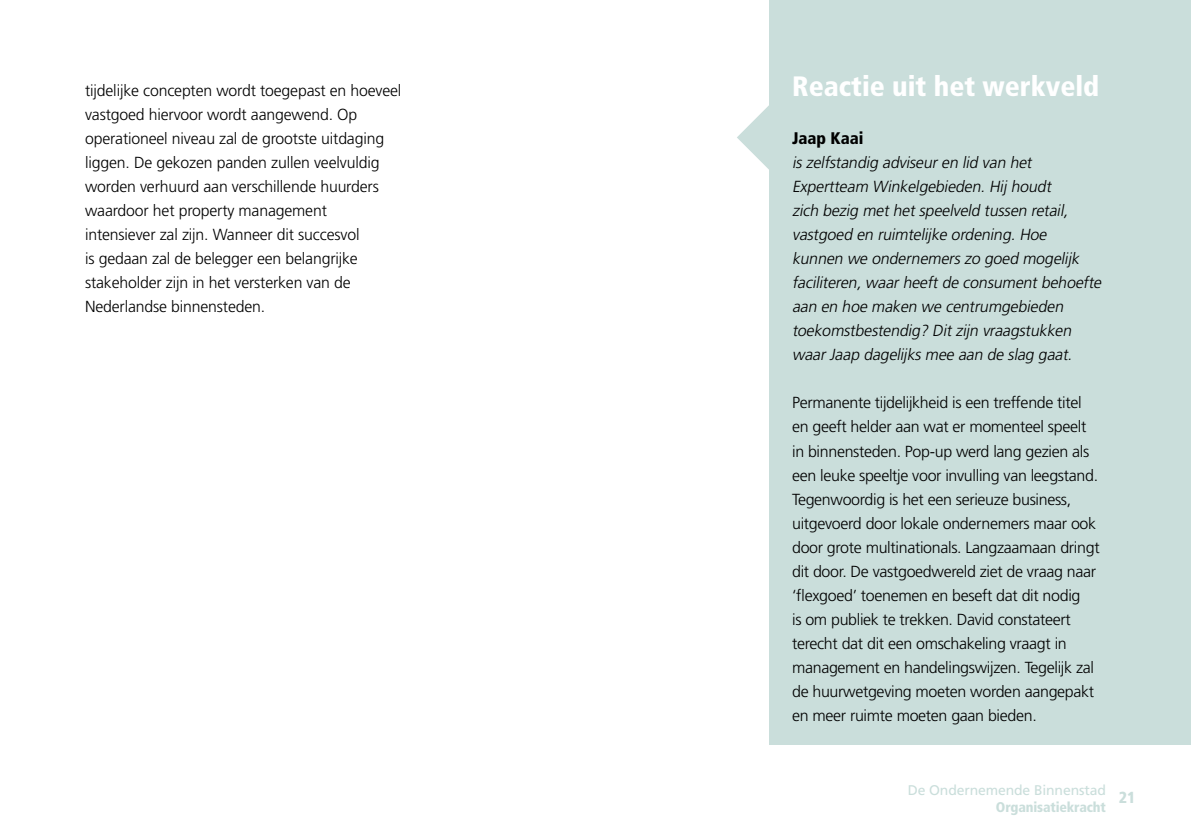
<style>
.page{position:relative;width:1191px;height:840px;background:#fff}
.page>*{position:absolute;margin:0;border:0;box-sizing:border-box;transform-origin:0 0}
.t1{font:900 28px "Fontys Frutiger Cn";color:#fff}
.t2{font:900 16.8px "Fontys Frutiger Cn";color:#000}
.t3{font:300 16px/24px "Fontys Frutiger";letter-spacing:-.02em;color:#000}
.t4{font:italic 300 16px/24px "Fontys Frutiger";color:#000}
.t5{font:900 16px "Fontys Frutiger Cn";color:#cadedb}
.t6{font:14px "Fontys Frutiger Roman";letter-spacing:-.01em;color:#cadedb}
.t7{font:900 14px "Fontys Frutiger Cn";letter-spacing:-.01em;color:#cadedb}
</style>
<div class="page">
<div style="left:769px;top:0;width:422px;height:744px;background:#cadedb"></div>
<svg style="left:737px;top:105px;width:32px;height:65px"></svg>
<p class="t3" style="left:85px;top:79px;width:318px">tijdelijke concepten wordt toegepast en hoeveel vastgoed hiervoor wordt aangewend. Op operationeel niveau zal de grootste uitdaging liggen. De gekozen panden zullen veelvuldig worden verhuurd aan verschillende huurders waardoor het property management intensiever zal zijn. Wanneer dit succesvol<br>is gedaan zal de belegger een belangrijke stakeholder zijn in het versterken van de Nederlandse binnensteden.</p>
<h1 class="t1" style="left:792px;top:69px;width:309px">Reactie uit het werkveld</h1>
<p class="t2" style="left:792px;top:128px;width:73px">Jaap Kaai</p>
<p class="t4" style="left:792px;top:151px;width:314px">iszelfstandig adviseuren lid van het Expertteam Winkelgebieden.Hij houdt<br>zich bezig methetspeelveld tussen retail, vastgoed en ruimtelijke ordening.Hoe kunnen we ondernemerszo goed mogelijk faciliteren,waarheeftde consumentbehoefte aan en hoe maken we centrumgebieden toekomstbestendig? Ditzij n vraagstukken waarJaap dagelijksmee aan de slag gaat.</p>
<p class="t3" style="left:792px;top:391px;width:309px">Permanente tijdelijkheid is een treffende titel en geeft helder aan wat er momenteel speelt in binnensteden. Pop-up werd lang gezien als een leuke speeltje voor invulling van leegstand.<br>Tegenwoordig is het een serieuze business, uitgevoerd door lokale ondernemers maar ook door grote multinationals. Langzaamaan dringt dit door. De vastgoedwereld ziet de vraag naar ‘flexgoed’ toenemen en beseft dat dit nodig<br>is om publiek te trekken. David constateert terecht dat dit een omschakeling vraagt in management en handelingswijzen. Tegelijk zal de huurwetgeving moeten worden aangepakt en meer ruimte moeten gaan bieden.</p>
<p class="t6" style="left:908px;top:781px;width:199px">De Ondernemende Binnenstad</p>
<p class="t7" style="left:996px;top:798px;width:111px">Organisatiekracht</p>
<p class="t5" style="left:1118px;top:787px;width:18px">21</p>
</div>
